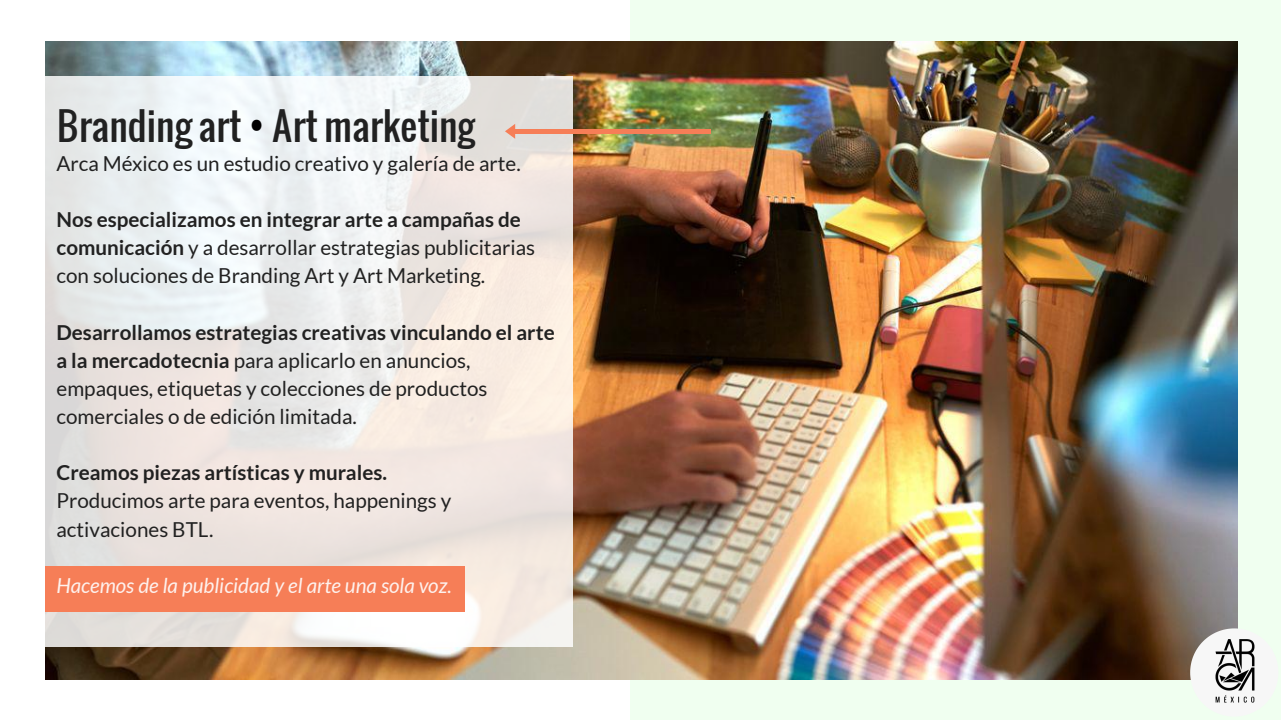
<style>
.page{position:relative;width:1281px;height:720px;background:#fff}
.page>*{position:absolute;margin:0;border:0;box-sizing:border-box;transform-origin:0 0}
.t1{font:37.5px "Oswald";color:#212121}
.t2{font:20.62px/28.1px "Lato";color:#212121}
.t3{font:italic 20.62px "Lato";color:rgb(255 255 255/.9)}
.t4{font:700 20.62px "Lato";color:#212121}
.s1{color:#000}
.s2{font-weight:700}
</style>
<div class="page">
<div style="left:630px;top:0;width:650px;height:720px;background:#f0fff0"></div>
<img style="left:45px;top:41px;width:1191px;height:638px">
<div style="left:44px;top:76px;width:528px;height:570px;background:#fff;opacity:.9"></div>
<svg style="left:1189px;top:628px;width:49px;height:52px"></svg>
<img style="left:1207px;top:637px;width:48px;height:66px">
<svg style="left:505px;top:124px;width:10px;height:15px"></svg>
<div style="left:687px;top:129px;width:23px;height:5px;background:#f67e57"></div>
<div style="left:664px;top:129px;width:23px;height:5px;background:#f67e57"></div>
<div style="left:641px;top:129px;width:23px;height:5px;background:#f67e57"></div>
<div style="left:618px;top:129px;width:23px;height:5px;background:#f67e57"></div>
<div style="left:595px;top:129px;width:23px;height:5px;background:#f67e57"></div>
<div style="left:572px;top:129px;width:23px;height:5px;background:#f67e57"></div>
<div style="left:549px;top:129px;width:23px;height:5px;background:#f67e57"></div>
<div style="left:526px;top:129px;width:23px;height:5px;background:#f67e57"></div>
<div style="left:515px;top:129px;width:11px;height:5px;background:#f67e57"></div>
<div style="left:45px;top:567px;width:419px;height:45px;background:#f67e57"></div>
<h1 class="t1" style="left:57px;top:97px;width:419px">Branding art <span class="s1">•</span> Art marketing</h1>
<p class="t2" style="left:56px;top:149px;width:465px">Arca México es un estudio creativo y galería de arte.</p>
<p class="t2" style="left:56px;top:205px;width:480px"><span class="s2">Nos especializamos en integrar arte a campañas de comunicación</span> y a desarrollar estrategias publicitarias con soluciones de Branding Art y Art Marketing.</p>
<p class="t2" style="left:56px;top:317px;width:499px"><span class="s2">Desarrollamos estrategias creativas vinculando el arte a la mercadotecnia</span> para aplicarlo en anuncios, empaques, etiquetas y colecciones de productos comerciales o de edición limitada.</p>
<p class="t4" style="left:56px;top:460px;width:332px">Creamos piezas artísticas y murales.</p>
<p class="t2" style="left:56px;top:486px;width:396px">Producimos arte para eventos, happenings y activaciones BTL.</p>
<p class="t3" style="left:56px;top:572px;width:397px">Hacemos de la publicidad y el arte una sola voz.</p>
</div>
